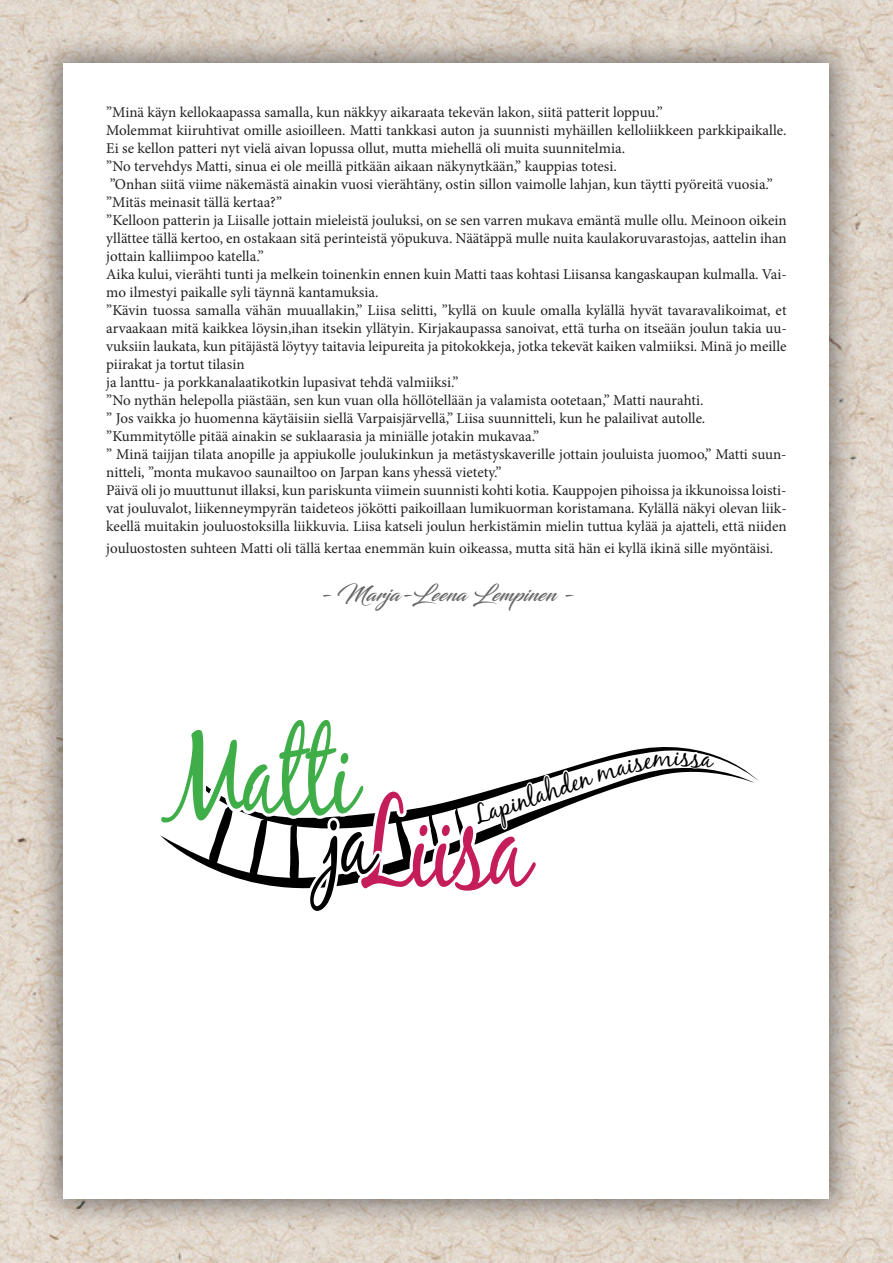
<style>
.page{position:relative;width:893px;height:1263px;background:#fff}
.page>*{position:absolute;margin:0;border:0;box-sizing:border-box;transform-origin:0 0}
.t1{font:121.2px "Black Jack";letter-spacing:-.03em;color:#c41d59;scale:.79 1}
.t2{font:118.5px "Black Jack";letter-spacing:-.03em;color:#3fae49;scale:.79 1}
.t3{font:25.95px "Black Jack";color:#000001}
.t4{font:21px "Blacksword";letter-spacing:.01em;color:#656568}
.t5{font:15px/18px "Minion Pro";color:#231f20}
.s1{font-size:101.25px;color:#000001}
</style>
<div class="page">
<img style="left:0;top:0;width:893px;height:1263px">
<div style="left:31px;top:31px;width:831px;height:1201px;background:#231f20;opacity:.56"></div>
<div style="left:64px;top:64px;width:765px;height:1135px;background:#fff"></div>
<svg style="left:160px;top:747px;width:557px;height:142px"></svg>
<p class="t5" style="left:106px;top:103px;width:682px">”Minä käyn kellokaapassa samalla, kun näkkyy aikaraata tekevän lakon, siitä patterit loppuu.”<br>Molemmat kiiruhtivat omille asioilleen. Matti tankkasi auton ja suunnisti myhäillen kelloliikkeen parkkipaikalle.<br>Ei se kellon patteri nyt vielä aivan lopussa ollut, mutta miehellä oli muita suunnitelmia.<br>”No tervehdys Matti, sinua ei ole meillä pitkään aikaan näkynytkään,” kauppias totesi.<br>”Onhan siitä viime näkemästä ainakin vuosi vierähtäny, ostin sillon vaimolle lahjan, kun täytti pyöreitä vuosia.” ”Mitäs meinasit tällä kertaa?”<br>”Kelloon patterin ja Liisalle jottain mieleistä jouluksi, on se sen varren mukava emäntä mulle ollu. Meinoon oikein yllättee tällä kertoo, en ostakaan sitä perinteistä yöpukuva. Näätäppä mulle nuita kaulakoruvarastojas, aattelin ihan jottain kalliimpoo katella.”<br>Aika kului, vierähti tunti ja melkein toinenkin ennen kuin Matti taas kohtasi Liisansa kangaskaupan kulmalla. Vai&shy;mo ilmestyi paikalle syli täynnä kantamuksia.<br>”Kävin tuossa samalla vähän muuallakin,” Liisa selitti, ”kyllä on kuule omalla kylällä hyvät tavaravalikoimat, et arvaakaan mitä kaikkea löysin,ihan itsekin yllätyin. Kirjakaupassa sanoivat, että turha on itseään joulun takia uu&shy;vuksiin laukata, kun pitäjästä löytyy taitavia leipureita ja pitokokkeja, jotka tekevät kaiken valmiiksi. Minä jo meille piirakat ja tortut tilasin<br>ja lanttu- ja porkkanalaatikotkin lupasivat tehdä valmiiksi.”<br>”No nythän helepolla piästään, sen kun vuan olla höllötellään ja valamista ootetaan,” Matti naurahti.<br>” Jos vaikka jo huomenna käytäisiin siellä Varpaisjärvellä,” Liisa suunnitteli, kun he palailivat autolle. ”Kummitytölle pitää ainakin se suklaarasia ja miniälle jotakin mukavaa.”<br>” Minä taijjan tilata anopille ja appiukolle joulukinkun ja metästyskaverille jottain jouluista juomoo,” Matti suun&shy;nitteli, ”monta mukavoo saunailtoo on Jarpan kans yhessä vietety.”<br>Päivä oli jo muuttunut illaksi, kun pariskunta viimein suunnisti kohti kotia. Kauppojen pihoissa ja ikkunoissa loisti&shy;vat jouluvalot, liikenneympyrän taideteos jökötti paikoillaan lumikuorman koristamana. Kylällä näkyi olevan liik&shy;keellä muitakin jouluostoksilla liikkuvia. Liisa katseli joulun herkistämin mielin tuttua kylää ja ajatteli, että niiden</p>
<p class="t5" style="left:106px;top:539px;width:668px">jouluostosten suhteen Matti oli tällä kertaa enemmän kuin oikeassa, mutta sitä hän ei kyllä ikinä sille myöntäisi.</p>
<h3 class="t4" style="left:319px;top:581px;width:256px">- Marja-Leena Lempinen -</h3>
<h2 class="t2" style="left:168px;top:701px;width:241px">Matti</h2>
<h3 class="t3" style="left:470px;top:801px;width:77px;rotate:-19deg">Lapinla</h3>
<h1 class="t1" style="left:325px;top:771px;width:261px"><span class="s1">ja</span>Liisa</h1>
<h3 class="t3" style="left:674px;top:741px;width:8px">i</h3>
</div>
